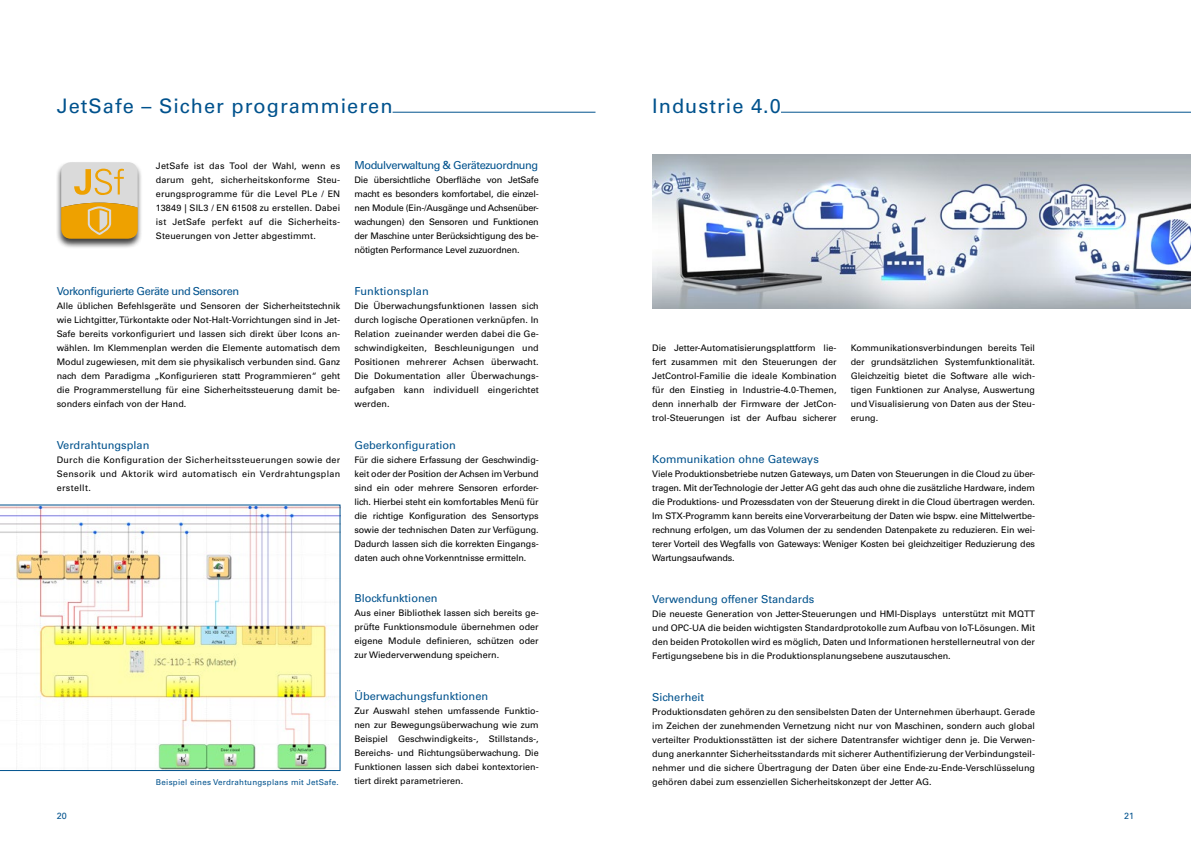
<style>
.page{position:relative;width:1191px;height:842px;background:#fff}
.page>*{position:absolute;margin:0;border:0;box-sizing:border-box;transform-origin:0 0}
.t1{font:20px "Univers LT Std";letter-spacing:.05em;color:#00528d}
.t2{font:11px "Univers LT Std";color:#00528d}
.t3{font:11px "Univers LT Std";letter-spacing:-.04em;color:#00528d}
.t4{font:9px/14px "Univers LT Std";color:#000;text-align:justify}
.t5{font:9px "Univers LT Std";color:#00528d}
.t6{font:8px "Univers LT Std";letter-spacing:.03em;color:#00528d}
</style>
<div class="page">
<hr style="left:392px;top:112px;width:203px;height:1px;background:#00528d">
<svg style="left:0;top:505px;width:340px;height:266px"></svg>
<hr style="left:781px;top:112px;width:410px;height:1px;background:#00528d">
<img style="left:652px;top:155px;width:539px;height:154px">
<div style="left:56px;top:161px;width:87px;height:87px;background:#000;opacity:.75"></div>
<svg style="left:61px;top:162px;width:77px;height:77px;background:#e1be74"></svg>
<h1 class="t1" style="left:57px;top:94px;width:337px">JetSafe – Sicher programmieren</h1>
<p class="t4" style="left:156px;top:159px;width:186px">JetSafe ist das Tool der Wahl, wenn es darum geht, sicherheitskonforme Steu&shy;erungsprogramme für die Level PLe / EN 13849 | SIL3 / EN 61508 zu erstellen. Dabei ist JetSafe perfekt auf die Sicherheits-Steuerungen von Jetter abgestimmt.</p>
<p class="t3" style="left:354px;top:158px;width:185px">Modulverwaltung &amp; Gerätezuordnung</p>
<p class="t4" style="left:354px;top:173px;width:186px">Die übersichtliche Oberfläche von JetSafe macht es besonders komfortabel, die einzel&shy;nen Module (Ein-/Ausgänge und Achsenüber&shy;wachungen) den Sensoren und Funktionen der Maschine unter Berücksichtigung des be&shy;nötigten Performance Level zuzuordnen.</p>
<p class="t3" style="left:57px;top:284px;width:184px">Vorkonfigurierte Geräte und Sensoren</p>
<p class="t4" style="left:57px;top:299px;width:285px">Alle üblichen Befehlsgeräte und Sensoren der Sicherheitstechnik wie Lichtgitter, Türkontakte oder Not-Halt-Vorrichtungen sind in Jet-Safe bereits vorkonfiguriert und lassen sich direkt über Icons an&shy;wählen. Im Klemmenplan werden die Elemente automatisch dem Modul zugewiesen, mit dem sie physikalisch verbunden sind. Ganz nach dem Paradigma „Konfigurieren statt Programmieren“ geht die Programmerstellung für eine Sicherheitssteuerung damit be&shy;sonders einfach von der Hand.</p>
<p class="t2" style="left:57px;top:438px;width:94px">Verdrahtungsplan</p>
<p class="t4" style="left:57px;top:453px;width:285px">Durch die Konfiguration der Sicherheitssteuerungen sowie der Sensorik und Aktorik wird automatisch ein Verdrahtungsplan erstellt.</p>
<p class="t6" style="left:156px;top:778px;width:184px">Beispiel eines Verdrahtungsplans mit JetSafe.</p>
<p class="t2" style="left:354px;top:284px;width:76px">Funktionsplan</p>
<p class="t4" style="left:354px;top:299px;width:186px">Die Überwachungsfunktionen lassen sich durch logische Operationen verknüpfen. In Relation zueinander werden dabei die Ge&shy;schwindigkeiten, Beschleunigungen und Positionen mehrerer Achsen überwacht.<br>Die Dokumentation aller Überwachungs&shy;aufgaben kann individuell eingerichtet werden.</p>
<p class="t2" style="left:354px;top:438px;width:103px">Geberkonfiguration</p>
<p class="t4" style="left:354px;top:453px;width:186px">Für die sichere Erfassung der Geschwindig&shy;keit oder der Position der Achsen im Verbund sind ein oder mehrere Sensoren erforder&shy;lich. Hierbei steht ein komfortables Menü für die richtige Konfiguration des Sensortyps sowie der technischen Daten zur Verfügung.<br>Dadurch lassen sich die korrekten Eingangs&shy;daten auch ohne Vorkenntnisse ermitteln.</p>
<p class="t2" style="left:354px;top:592px;width:85px">Blockfunktionen</p>
<p class="t4" style="left:354px;top:606px;width:186px">Aus einer Bibliothek lassen sich bereits ge&shy;prüfte Funktionsmodule übernehmen oder eigene Module definieren, schützen oder zur Wiederverwendung speichern.</p>
<p class="t2" style="left:354px;top:690px;width:135px">Überwachungsfunktionen</p>
<p class="t4" style="left:354px;top:704px;width:186px">Zur Auswahl stehen umfassende Funktio&shy;nen zur Bewegungsüberwachung wie zum Beispiel Geschwindigkeits-, Stillstands-, Bereichs- und Richtungsüberwachung. Die Funktionen lassen sich dabei kontextorien&shy;tiert direkt parametrieren.</p>
<h1 class="t1" style="left:652px;top:94px;width:130px">Industrie 4.0</h1>
<p class="t4" style="left:652px;top:341px;width:186px">Die Jetter-Automatisierungsplattform lie&shy;fert zusammen mit den Steuerungen der JetControl-Familie die ideale Kombination für den Einstieg in Industrie-4.0-Themen, denn innerhalb der Firmware der JetCon&shy;trol-Steuerungen ist der Aufbau sicherer</p>
<p class="t4" style="left:850px;top:341px;width:186px">Kommunikationsverbindungen bereits Teil der grundsätzlichen Systemfunktionalität.<br>Gleichzeitig bietet die Software alle wich&shy;tigen Funktionen zur Analyse, Auswertung und Visualisierung von Daten aus der Steu&shy;erung.</p>
<p class="t2" style="left:652px;top:452px;width:168px">Kommunikation ohne Gateways</p>
<p class="t4" style="left:652px;top:467px;width:384px">Viele Produktionsbetriebe nutzen Gateways, um Daten von Steuerungen in die Cloud zu über&shy;tragen. Mit der Technologie der Jetter AG geht das auch ohne die zusätzliche Hardware, indem die Produktions- und Prozessdaten von der Steuerung direkt in die Cloud übertragen werden.<br>Im STX-Programm kann bereits eine Vorverarbeitung der Daten wie bspw. eine Mittelwertbe&shy;rechnung erfolgen, um das Volumen der zu sendenden Datenpakete zu reduzieren. Ein wei&shy;terer Vorteil des Wegfalls von Gateways: Weniger Kosten bei gleichzeitiger Reduzierung des Wartungsaufwands.</p>
<p class="t2" style="left:652px;top:592px;width:164px">Verwendung offener Standards</p>
<p class="t4" style="left:652px;top:607px;width:384px">Die neueste Generation von Jetter-Steuerungen und HMI-Displays unterstützt mit MQTT und OPC-UA die beiden wichtigsten Standardprotokolle zum Aufbau von IoT-Lösungen. Mit den beiden Protokollen wird es möglich, Daten und Informationen herstellerneutral von der Fertigungsebene bis in die Produktionsplanungsebene auszutauschen.</p>
<p class="t2" style="left:652px;top:690px;width:54px">Sicherheit</p>
<p class="t4" style="left:652px;top:705px;width:384px">Produktionsdaten gehören zu den sensibelsten Daten der Unternehmen überhaupt. Gerade im Zeichen der zunehmenden Vernetzung nicht nur von Maschinen, sondern auch global verteilter Produktionsstätten ist der sichere Datentransfer wichtiger denn je. Die Verwen&shy;dung anerkannter Sicherheitsstandards mit sicherer Authentifizierung der Verbindungsteil&shy;nehmer und die sichere Übertragung der Daten über eine Ende-zu-Ende-Verschlüsselung gehören dabei zum essenziellen Sicherheitskonzept der Jetter AG.</p>
<p class="t5" style="left:57px;top:811px;width:12px">20</p>
<p class="t5" style="left:1124px;top:811px;width:12px">21</p>
</div>
